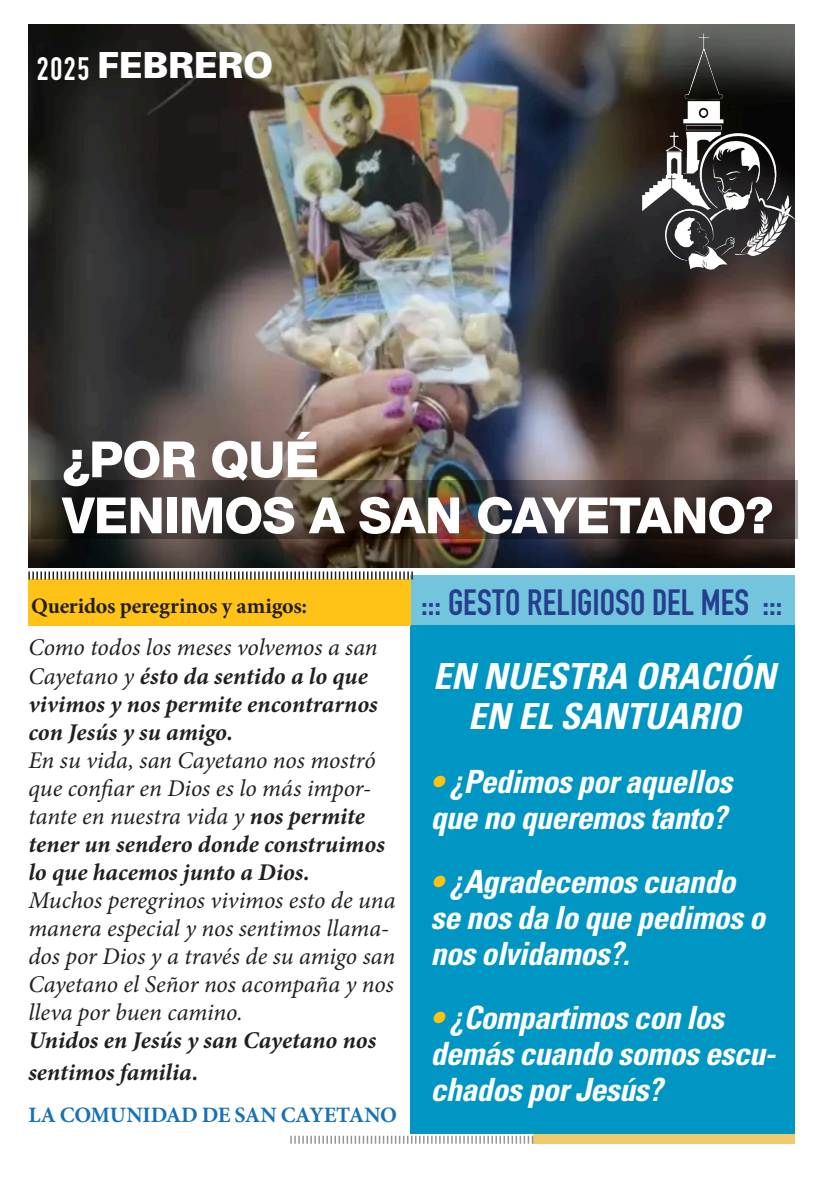
<style>
.page{position:relative;width:840px;height:1191px;background:#fff}
.page>*{position:absolute;margin:0;border:0;box-sizing:border-box;transform-origin:0 0}
.t1{font:800 50px/56px "Helvetica Neue";letter-spacing:-.02em;color:#fff}
.t2{font:italic 700 condensed 36px/40px "Univers";color:#fff;text-align:center}
.t3{font:700 36px "DIN Condensed";letter-spacing:.005em;color:#253f8e}
.t4{font:900 36px "Univers";letter-spacing:-.01em;color:#fff}
.t5{font:italic 700 condensed 32px/36px "Univers";letter-spacing:-.02em;color:#fff}
.t6{font:700 32px "DIN Condensed";color:#fff}
.t7{font:italic 24px/28px "Minion Pro";letter-spacing:-.005em;color:#231f20}
.t8{font:italic 700 24px/28px "Minion Pro";color:#231f20}
.t9{font:700 22px "Minion Pro";letter-spacing:-.01em;color:#231f20}
.t10{font:700 22px "Minion Pro";letter-spacing:-.01em;color:#1672b6}
.s1{font-weight:400}
.s2{font-weight:700}
.s3{color:#fec210}
</style>
<div class="page">
<div style="left:410px;top:625px;width:384px;height:509px;background:#0096c3"></div>
<img style="left:28px;top:24px;width:766px;height:543px">
<div style="left:532px;top:1134px;width:262px;height:10px;background:#f2ca6e"></div>
<div style="left:410px;top:575px;width:384px;height:52px;background:#73c5de"></div>
<svg style="left:290px;top:1135px;width:243px;height:8px"></svg>
<img style="left:624px;top:24px;width:173px;height:250px">
<div style="left:28px;top:579px;width:382px;height:46px;background:#ffc317"></div>
<svg style="left:28px;top:571px;width:384px;height:8px"></svg>
<img style="left:31px;top:480px;width:766px;height:58px">
<h3 class="t6" style="left:37px;top:57px;width:54px">2025</h3>
<h2 class="t4" style="left:97px;top:43px;width:177px">FEBRERO</h2>
<h1 class="t1" style="left:62px;top:431px;width:712px">¿POR QUÉ<br>VENIMOS A SAN CAYETANO?</h1>
<p class="t9" style="left:31px;top:590px;width:277px">Queridos peregrinos y amigos:</p>
<p class="t8" style="left:28px;top:633px;width:351px"><span class="s1">Como todos los meses volvemos a san<br>Cayetano y</span> ésto da sentido a lo que vivimos y nos permite encontrarnos con Jesús y su amigo.</p>
<p class="t7" style="left:28px;top:746px;width:358px">En su vida, san Cayetano nos mostró que confiar en Dios es lo más impor&shy;tante en nuestra vida y <span class="s2">nos permite tener un sendero donde construimos lo que hacemos junto a Dios.</span></p>
<p class="t7" style="left:28px;top:886px;width:368px">Muchos peregrinos vivimos esto de una manera especial y nos sentimos llama&shy;dos por Dios y a través de su amigo san Cayetano el Señor nos acompaña y nos lleva por buen camino.</p>
<p class="t8" style="left:28px;top:1023px;width:349px;line-height:32px">Unidos en Jesús y san Cayetano nos sentimos familia.</p>
<p class="t10" style="left:28px;top:1099px;width:370px">LA COMUNIDAD DE SAN CAYETANO</p>
<h2 class="t3" style="left:421px;top:589px;width:362px">::: GESTO RELIGIOSO DEL MES :::</h2>
<h2 class="t2" style="left:433px;top:655px;width:344px">EN NUESTRA ORACIÓN<br>EN EL SANTUARIO</h2>
<h3 class="t5" style="left:430px;top:762px;width:303px"><span class="s3">•</span> ¿Pedimos por aquellos que no queremos tanto?</h3>
<h3 class="t5" style="left:430px;top:862px;width:336px"><span class="s3">•</span> ¿Agradecemos cuando se nos da lo que pedimos o nos olvidamos?.</h3>
<h3 class="t5" style="left:430px;top:998px;width:347px"><span class="s3">•</span> ¿Compartimos con los demás cuando somos escu&shy;chados por Jesús?</h3>
</div>
